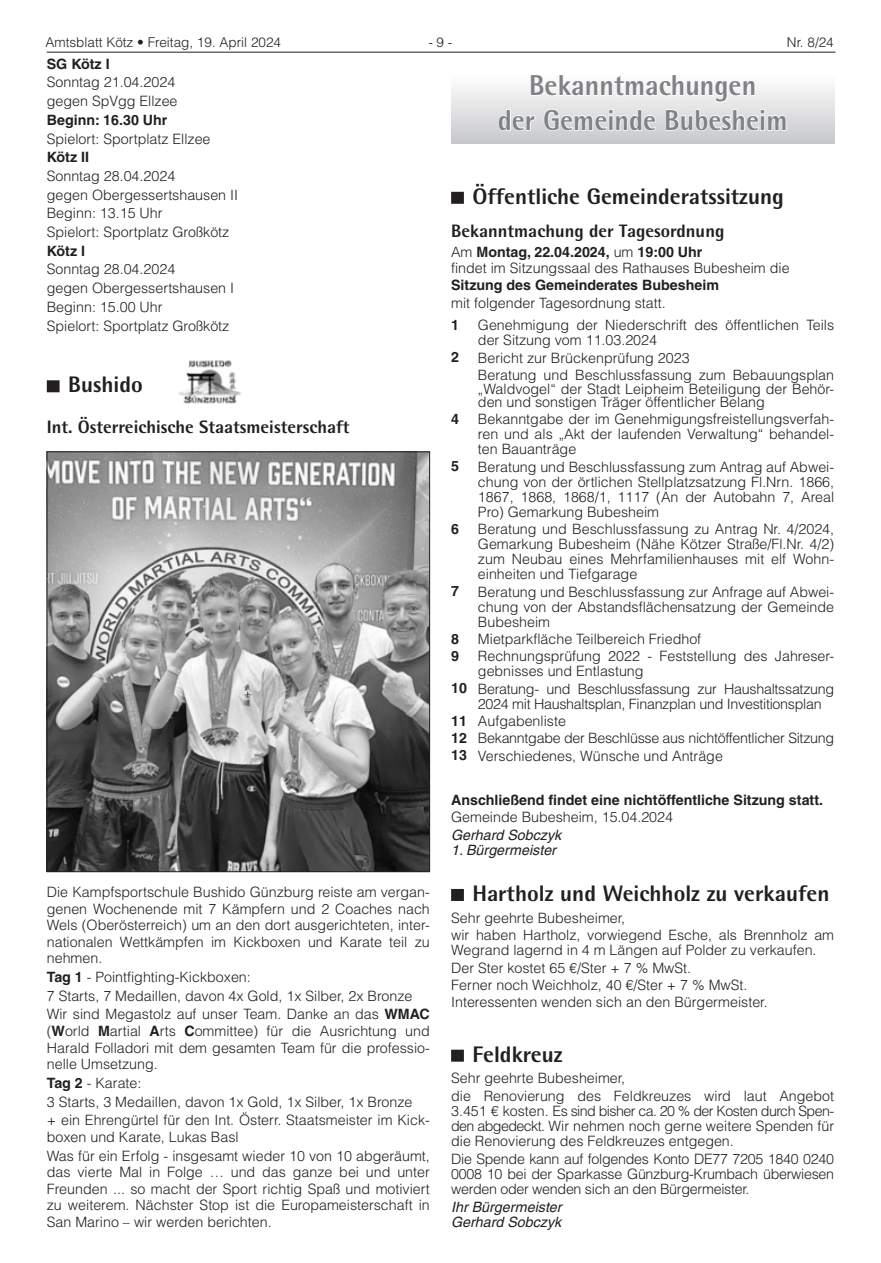
<style>
.page{position:relative;width:881px;height:1263px;background:#fff}
.page>*{position:absolute;margin:0;border:0;box-sizing:border-box;transform-origin:0 0}
.t1{font:800 28.8px/34.7px "Agfa Rotis Semisans";color:#808285;text-align:center;scale:.94 1}
.t2{font:800 22.5px "Agfa Rotis Semisans";color:#231f20}
.t3{font:800 18px "Agfa Rotis Semisans";color:#231f20}
.t4{font:300 14.25px/15px "Helvetica LT";color:#231f20}
.t5{font:300 14.25px/17.4px "Helvetica LT";letter-spacing:-.02em;color:#231f20}
.t6{font:700 14.25px "Helvetica LT";color:#231f20}
.t7{font:italic 14.25px/15.3px "Helvetica LT";color:#231f20}
.t8{font:300 13.5px "Helvetica LT";color:#231f20}
.s1{font-weight:700}
</style>
<div class="page">
<hr style="left:47px;top:52px;width:788px;height:1px;background:#231f20">
<div style="left:451px;top:192px;width:12px;height:12px;background:#231f20"></div>
<div style="left:451px;top:889px;width:12px;height:12px;background:#231f20"></div>
<div style="left:451px;top:1050px;width:12px;height:12px;background:#231f20"></div>
<div style="left:451px;top:75px;width:382px;height:68px;background:linear-gradient(to bottom,#fefefe,#c8c9cb)"></div>
<svg style="left:497px;top:75px;width:289px;height:68px"></svg>
<div style="left:47px;top:380px;width:13px;height:12px;background:#231f20"></div>
<img style="left:178px;top:360px;width:64px;height:44px">
<img style="left:49px;top:454px;width:378px;height:416px">
<p class="t8" style="left:45px;top:34px;width:237px">Amtsblatt Kötz • Freitag, 19. April 2024</p>
<p class="t8" style="left:428px;top:34px;width:26px">- 9 -</p>
<p class="t8" style="left:786px;top:34px;width:48px">Nr. 8/24</p>
<h1 class="t1" style="left:497px;top:68px;width:309px">Bekanntmachungen<br>der Gemeinde Bubesheim</h1>
<p class="t6" style="left:47px;top:55px;width:64px">SG Kötz I</p>
<p class="t4" style="left:47px;top:73px;width:132px;line-height:18.8px">Sonntag 21.04.2024 gegen SpVgg Ellzee</p>
<p class="t6" style="left:47px;top:111px;width:122px">Beginn: 16.30 Uhr</p>
<p class="t4" style="left:47px;top:131px;width:165px">Spielort: Sportplatz Ellzee</p>
<p class="t6" style="left:47px;top:149px;width:44px">Kötz II</p>
<p class="t4" style="left:47px;top:166px;width:193px;line-height:18.8px">Sonntag 28.04.2024<br>gegen Obergessertshausen II<br>Beginn: 13.15 Uhr<br>Spielort: Sportplatz Großkötz</p>
<p class="t6" style="left:47px;top:242px;width:40px">Kötz I</p>
<p class="t4" style="left:47px;top:260px;width:189px;line-height:18.8px">Sonntag 28.04.2024<br>gegen Obergessertshausen I<br>Beginn: 15.00 Uhr<br>Spielort: Sportplatz Großkötz</p>
<h2 class="t2" style="left:472px;top:182px;width:313px">Öffentliche Gemeinderatssitzung</h2>
<p class="t3" style="left:451px;top:219px;width:275px">Bekanntmachung der Tagesordnung</p>
<p class="t4" style="left:451px;top:244px;width:340px;line-height:15.9px">Am <span class="s1">Montag, 22.04.2024,</span> um <span class="s1">19:00 Uhr<br></span>findet im Sitzungssaal des Rathauses Bubesheim die</p>
<p class="t6" style="left:451px;top:277px;width:269px">Sitzung des Gemeinderates Bubesheim</p>
<p class="t4" style="left:451px;top:295px;width:216px">mit folgender Tagesordnung statt.</p>
<p class="t6" style="left:451px;top:316px;width:9px">1</p>
<p class="t4" style="left:477px;top:318px;width:357px">Genehmigung der Niederschrift des öffentlichen Teils der Sitzung vom 11.03.2024</p>
<p class="t6" style="left:451px;top:349px;width:9px">2</p>
<p class="t4" style="left:477px;top:349px;width:357px;line-height:17.4px">Bericht zur Brückenprüfung 2023<br>Beratung und Beschlussfassung zum Bebauungsplan</p>
<p class="t4" style="left:477px;top:382px;width:357px;line-height:13.5px">„Waldvogel“ der Stadt Leipheim Beteiligung der Behör&shy;den und sonstigen Träger öffentlicher Belang</p>
<p class="t6" style="left:451px;top:410px;width:9px">4</p>
<p class="t4" style="left:477px;top:412px;width:357px;text-align:justify">Bekanntgabe der im Genehmigungsfreistellungsverfah&shy;ren und als „Akt der laufenden Verwaltung“ behandel&shy;ten Bauanträge</p>
<p class="t6" style="left:451px;top:458px;width:9px">5</p>
<p class="t4" style="left:477px;top:459px;width:357px;text-align:justify">Beratung und Beschlussfassung zum Antrag auf Abwei&shy;chung von der örtlichen Stellplatzsatzung Fl.Nrn. 1866, 1867, 1868, 1868/1, 1117 (An der Autobahn 7, Areal Pro) Gemarkung Bubesheim</p>
<p class="t6" style="left:451px;top:520px;width:9px">6</p>
<p class="t4" style="left:477px;top:521px;width:357px;text-align:justify">Beratung und Beschlussfassung zu Antrag Nr. 4/2024, Gemarkung Bubesheim (Nähe Kötzer Straße/Fl.Nr. 4/2) zum Neubau eines Mehrfamilienhauses mit elf Wohn&shy;einheiten und Tiefgarage</p>
<p class="t6" style="left:451px;top:582px;width:9px">7</p>
<p class="t4" style="left:477px;top:584px;width:357px;text-align:justify">Beratung und Beschlussfassung zur Anfrage auf Abwei&shy;chung von der Abstandsflächensatzung der Gemeinde Bubesheim</p>
<p class="t6" style="left:451px;top:630px;width:9px">8</p>
<p class="t4" style="left:477px;top:631px;width:225px">Mietparkfläche Teilbereich Friedhof</p>
<p class="t6" style="left:451px;top:647px;width:9px">9</p>
<p class="t4" style="left:477px;top:649px;width:357px">Rechnungsprüfung 2022 - Feststellung des Jahreser&shy;gebnisses und Entlastung</p>
<p class="t5" style="left:477px;top:681px;width:357px;line-height:15px;text-indent:-27px"><span class="s1">10</span> Beratung- und Beschlussfassung zur Haushaltssatzung<br>2024 mit Haushaltsplan, Finanzplan und Investitionsplan</p>
<p class="t5" style="left:451px;top:712px;width:384px"><span class="s1">11</span> Aufgabenliste<br><span class="s1">12</span> Bekanntgabe der Beschlüsse aus nichtöffentlicher Sitzung<br><span class="s1">13</span> Verschiedenes, Wünsche und Anträge</p>
<p class="t6" style="left:451px;top:791px;width:373px">Anschließend findet eine nichtöffentliche Sitzung statt.</p>
<p class="t4" style="left:451px;top:809px;width:223px">Gemeinde Bubesheim, 15.04.2024</p>
<p class="t7" style="left:451px;top:827px;width:112px">Gerhard Sobczyk</p>
<p class="t7" style="left:451px;top:842px;width:106px">1. Bürgermeister</p>
<h2 class="t2" style="left:472px;top:879px;width:358px">Hartholz und Weichholz zu verkaufen</h2>
<p class="t4" style="left:451px;top:909px;width:384px;line-height:17.4px">Sehr geehrte Bubesheimer,<br>wir haben Hartholz, vorwiegend Esche, als Brennholz am</p>
<p class="t4" style="left:451px;top:941px;width:367px;line-height:17.4px">Wegrand lagernd in 4 m Längen auf Polder zu verkaufen.<br>Der Ster kostet 65 €/Ster + 7 % MwSt.<br>Ferner noch Weichholz, 40 €/Ster + 7 % MwSt.<br>Interessenten wenden sich an den Bürgermeister.</p>
<h2 class="t2" style="left:472px;top:1040px;width:92px">Feldkreuz</h2>
<p class="t4" style="left:451px;top:1069px;width:384px;line-height:17.4px">Sehr geehrte Bubesheimer,<br>die Renovierung des Feldkreuzes wird laut Angebot</p>
<p class="t4" style="left:451px;top:1103px;width:384px;text-align:justify">3.451 € kosten. Es sind bisher ca. 20 % der Kosten durch Spen&shy;den abgedeckt. Wir nehmen noch gerne weitere Spenden für die Renovierung des Feldkreuzes entgegen.</p>
<p class="t4" style="left:451px;top:1151px;width:384px;text-align:justify">Die Spende kann auf folgendes Konto DE77 7205 1840 0240<br>0008 10 bei der Sparkasse Günzburg-Krumbach überwiesen werden oder wenden sich an den Bürgermeister.</p>
<p class="t7" style="left:451px;top:1199px;width:112px">Ihr Bürgermeister<br>Gerhard Sobczyk</p>
<h2 class="t2" style="left:68px;top:370px;width:76px">Bushido</h2>
<p class="t3" style="left:47px;top:415px;width:304px">Int. Österreichische Staatsmeisterschaft</p>
<p class="t4" style="left:47px;top:883px;width:384px;line-height:16.5px;text-align:justify">Die Kampfsportschule Bushido Günzburg reiste am vergan&shy;genen Wochenende mit 7 Kämpfern und 2 Coaches nach Wels (Oberösterreich) um an den dort ausgerichteten, inter&shy;nationalen Wettkämpfen im Kickboxen und Karate teil zu nehmen.</p>
<p class="t4" style="left:47px;top:967px;width:384px;line-height:18.8px"><span class="s1">Tag 1</span> - Pointfighting-Kickboxen:<br>7 Starts, 7 Medaillen, davon 4x Gold, 1x Silber, 2x Bronze<br>Wir sind Megastolz auf unser Team. Danke an das <span class="s1">WMAC</span></p>
<p class="t4" style="left:47px;top:1022px;width:384px;line-height:16.5px;text-align:justify">(<span class="s1">W</span>orld <span class="s1">M</span>artial <span class="s1">A</span>rts <span class="s1">C</span>ommittee) für die Ausrichtung und Harald Folladori mit dem gesamten Team für die professio&shy;nelle Umsetzung.</p>
<p class="t4" style="left:47px;top:1073px;width:384px;line-height:18.8px"><span class="s1">Tag 2</span> - Karate:<br>3 Starts, 3 Medaillen, davon 1x Gold, 1x Silber, 1x Bronze<br>+ ein Ehrengürtel für den Int. Österr. Staatsmeister im Kick-</p>
<p class="t4" style="left:47px;top:1127px;width:384px;line-height:18.8px">boxen und Karate, Lukas Basl<br>Was für ein Erfolg - insgesamt wieder 10 von 10 abgeräumt,</p>
<p class="t4" style="left:47px;top:1163px;width:384px;line-height:16.5px;text-align:justify">das vierte Mal in Folge … und das ganze bei und unter Freunden ... so macht der Sport richtig Spaß und motiviert zu weiterem. Nächster Stop ist die Europameisterschaft in San Marino – wir werden berichten.</p>
</div>
